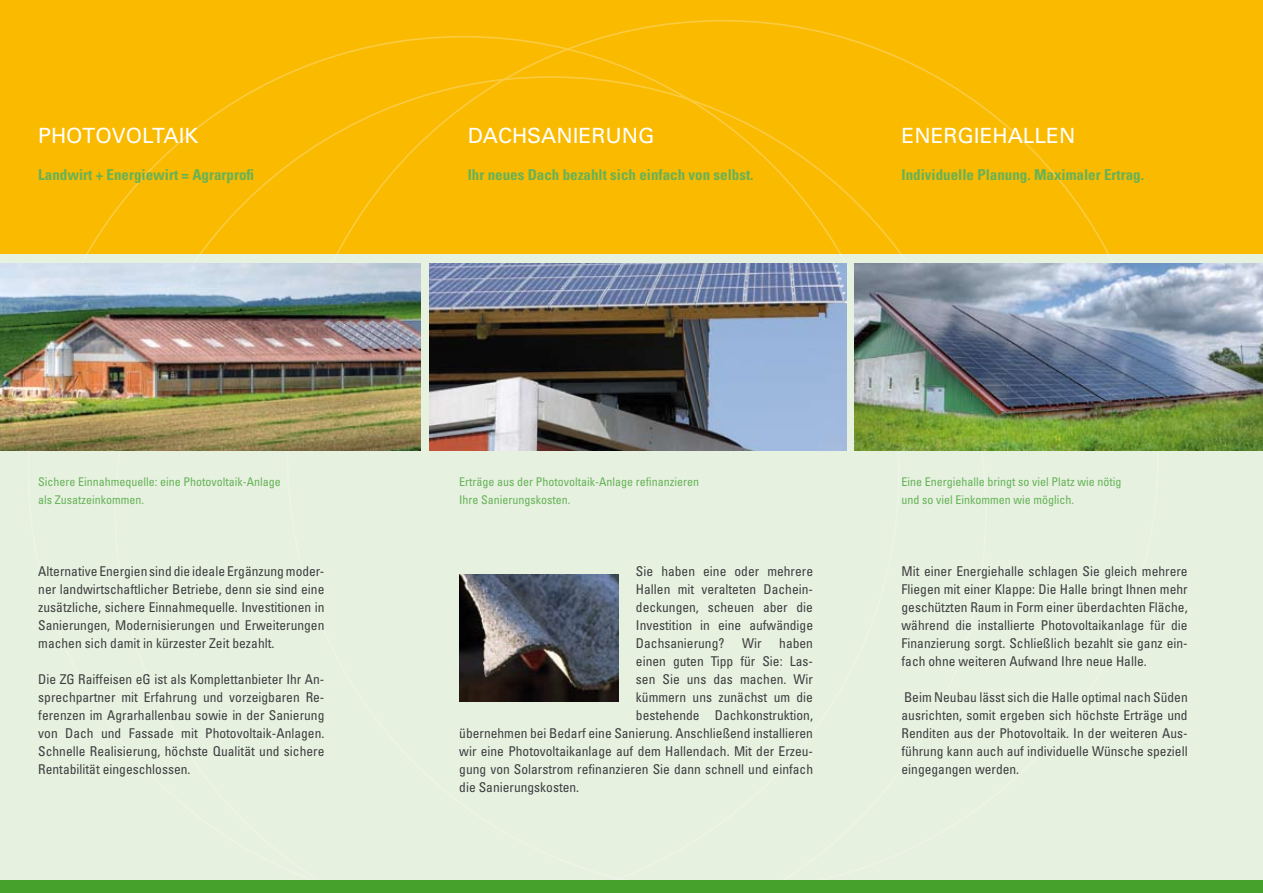
<style>
.page{position:relative;width:1263px;height:893px;background:#e6f1e0}
.page>*{position:absolute;margin:0;border:0;box-sizing:border-box;transform-origin:0 0}
.t1{font:21px "Univers";color:#fff}
.t2{font:700 condensed 15px "Univers";color:#66b257}
.t3{font:condensed 13.5px/18px "Univers";color:#3e3e40;text-align:justify}
.t4{font:condensed 12px/18px "Univers";color:#66b257}
</style>
<div class="page">
<div style="left:0;top:0;width:1263px;height:254px;background:#faba00"></div>
<svg style="left:115px;top:76px;width:872px;height:375px"></svg>
<img style="left:429px;top:264px;width:417px;height:186px">
<img style="left:0;top:264px;width:421px;height:186px">
<img style="left:855px;top:264px;width:408px;height:186px">
<div style="left:0;top:880px;width:1263px;height:13px;background:#45a12b"></div>
<img style="left:459px;top:574px;width:160px;height:128px">
<h1 class="t1" style="left:38px;top:124px;width:44px">PHOTO</h1>
<h1 class="t1" style="left:112px;top:124px;width:27px">VOLTAIK</h1>
<h1 class="t1" style="left:468px;top:124px;width:74px">DACHSANIER</h1>
<h1 class="t1" style="left:605px;top:124px;width:51px">UNG</h1>
<h1 class="t1" style="left:901px;top:124px;width:28px">ENER</h1>
<h1 class="t1" style="left:957px;top:124px;width:65px">GIEHALLEN</h1>
<p class="t2" style="left:38px;top:165px;width:217px">Landwirt + Energiewirt = Agrarprofi</p>
<p class="t2" style="left:468px;top:165px;width:287px">Ihr neues Dach bezahlt sich einfach von selbst.</p>
<p class="t2" style="left:901px;top:165px;width:244px">Individuelle Planung. Maximaler Ertrag.</p>
<p class="t4" style="left:38px;top:472px;width:244px">Sichere Einnahmequelle: eine Photovoltaik-Anlage als Zusatzeinkommen.</p>
<p class="t4" style="left:459px;top:472px;width:241px">Erträge aus der Photovoltaik-Anlage refinanzieren<br>Ihre Sanierungskosten.</p>
<p class="t4" style="left:901px;top:472px;width:221px">Eine Energiehalle bringt so viel Platz wie nötig und so viel Einkommen wie möglich.</p>
<p class="t3" style="left:38px;top:562px;width:288px">Alternative Energien sind die ideale Ergänzung moder&shy;ner landwirtschaftlicher Betriebe, denn sie sind eine zusätzliche, sichere Einnahmequelle. Investitionen in Sanierungen, Modernisierungen und Erweiterungen machen sich damit in kürzester Zeit bezahlt.</p>
<p class="t3" style="left:38px;top:670px;width:288px">Die ZG Raiffeisen eG ist als Komplettanbieter Ihr An&shy;sprechpartner mit Erfahrung und vorzeigbaren Re&shy;ferenzen im Agrarhallenbau sowie in der Sanierung von Dach und Fassade mit Photovoltaik-Anlagen.<br>Schnelle Realisierung, höchste Qualität und sichere Rentabilität eingeschlossen.</p>
<p class="t3" style="left:636px;top:562px;width:179px">Sie haben eine oder mehrere Hallen mit veralteten Dachein&shy;deckungen, scheuen aber die Investition in eine aufwändige Dachsanierung?</p>
<p class="t3" style="left:742px;top:634px;width:21px">Wir</p>
<p class="t3" style="left:779px;top:634px;width:35px">haben</p>
<p class="t3" style="left:636px;top:652px;width:179px">einen guten Tipp für Sie: Las-</p>
<p class="t3" style="left:636px;top:670px;width:179px">sen Sie uns das machen. Wir</p>
<p class="t3" style="left:636px;top:688px;width:179px">kümmern uns zunächst um die</p>
<p class="t3" style="left:636px;top:706px;width:179px">bestehende Dachkonstruktion,</p>
<p class="t3" style="left:459px;top:724px;width:355px">übernehmen bei Bedarf eine Sanierung. Anschließend installieren</p>
<p class="t3" style="left:459px;top:742px;width:355px">wir eine Photovoltaikanlage auf dem Hallendach. Mit der Erzeu-</p>
<p class="t3" style="left:459px;top:760px;width:355px">gung von Solarstrom refinanzieren Sie dann schnell und einfach</p>
<p class="t3" style="left:459px;top:778px;width:121px">die Sanierungskosten.</p>
<p class="t3" style="left:901px;top:562px;width:288px">Mit einer Energiehalle schlagen Sie gleich mehrere Fliegen mit einer Klappe: Die Halle bringt Ihnen mehr geschützten Raum in Form einer überdachten Fläche, während die installierte Photovoltaikanlage für die Finanzierung sorgt. Schließlich bezahlt sie ganz ein&shy;fach ohne weiteren Aufwand Ihre neue Halle.</p>
<p class="t3" style="left:901px;top:688px;width:288px">Beim Neubau lässt sich die Halle optimal nach Süden ausrichten, somit ergeben sich höchste Erträge und Renditen aus der Photovoltaik. In der weiteren Aus&shy;führung kann auch auf individuelle Wünsche speziell eingegangen werden.</p>
</div>
